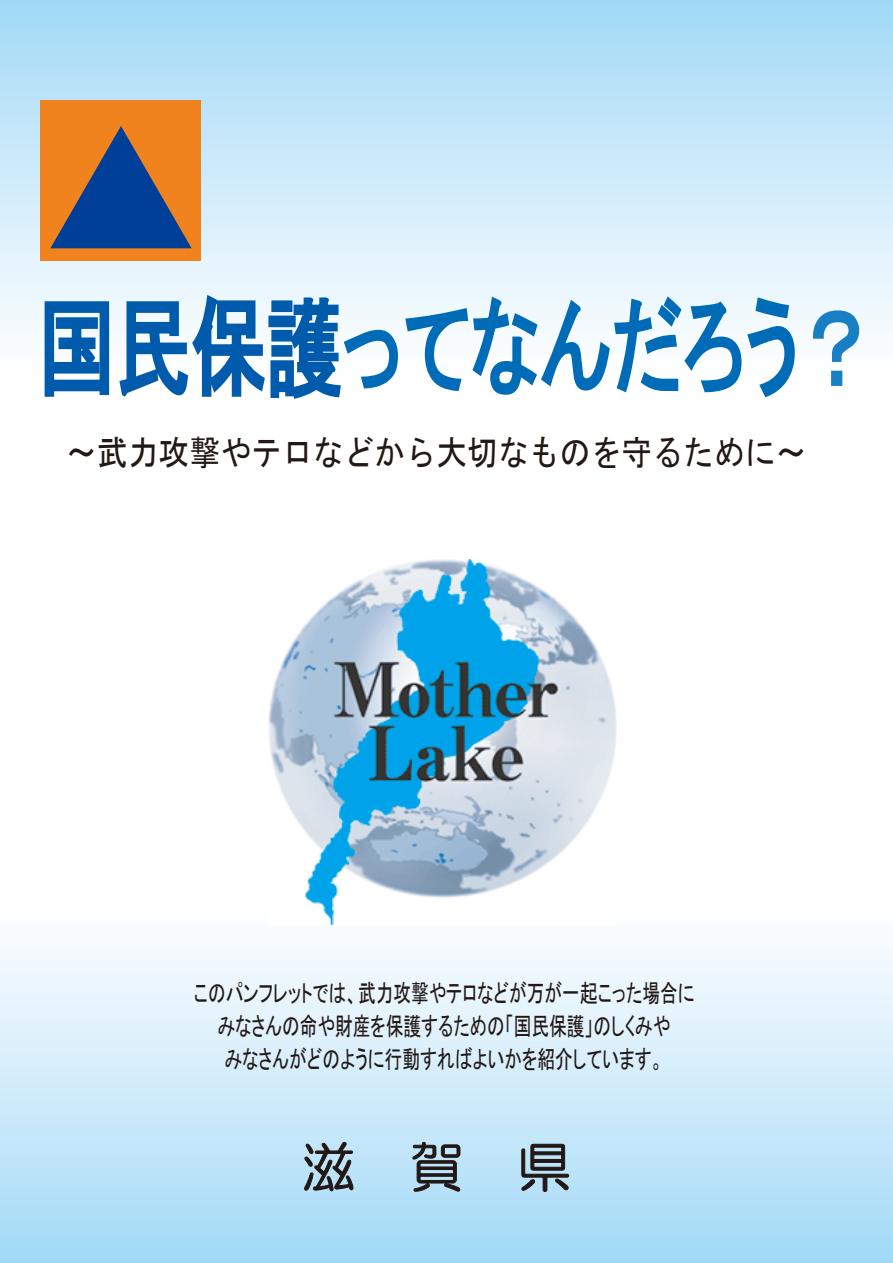
<style>
.page{position:relative;width:893px;height:1263px;background:#fff}
.page>*{position:absolute;margin:0;border:0;box-sizing:border-box;transform-origin:0 0}
.t1{font:107.85px "MS P Gothic";color:#006cb7;scale:.7 1}
.t2{font:54px "HG Maru Gothic MPRO";color:#221815}
.t3{font:35.1px "MS Gothic";color:#221815;scale:.88 1}
.t4{font:25.05px/33.3px "MS P Gothic";color:#221815;text-align:center;scale:.71 1}
.s1{color:#005bac}
.s2{color:#187fc4}
</style>
<div class="page">
<div style="left:0;top:0;width:892px;height:382px;background:linear-gradient(to bottom,#a2d9f6,#fff)"></div>
<div style="left:0;top:897px;width:892px;height:366px;background:linear-gradient(to bottom,#fff,#a3d9f7)"></div>
<svg style="left:304px;top:1142px;width:50px;height:50px;background:#9bb7c7"></svg>
<svg style="left:412px;top:1142px;width:48px;height:50px;background:#94aebd"></svg>
<svg style="left:521px;top:1144px;width:48px;height:48px;background:#97b2c2"></svg>
<img style="left:268px;top:559px;width:349px;height:366px">
<div style="left:41px;top:100px;width:160px;height:160px;background:#f0831d"></div>
<svg style="left:50px;top:126px;width:142px;height:122px"></svg>
<svg style="left:43px;top:299px;width:68px;height:98px"></svg>
<svg style="left:117px;top:292px;width:679px;height:107px"></svg>
<svg style="left:811px;top:309px;width:49px;height:77px"></svg>
<h1 class="t1" style="left:39px;top:293px;width:1195px"><span class="s1">国民保護</span>ってなんだろう<span class="s2">？</span></h1>
<h3 class="t3" style="left:66px;top:435px;width:843px">～武力攻撃やテロなどから大切なものを守るために～</h3>
<p class="t4" style="left:194px;top:976px;width:706px">このパンフレットでは、武力攻撃やテロなどが万が一起こった場合にみなさんの命や財産を保護するための「国民保護」のしくみや<br>みなさんがどのように行動すればよいかを紹介しています。</p>
<h2 class="t2" style="left:302px;top:1140px;width:271px">滋　賀　県</h2>
</div>
